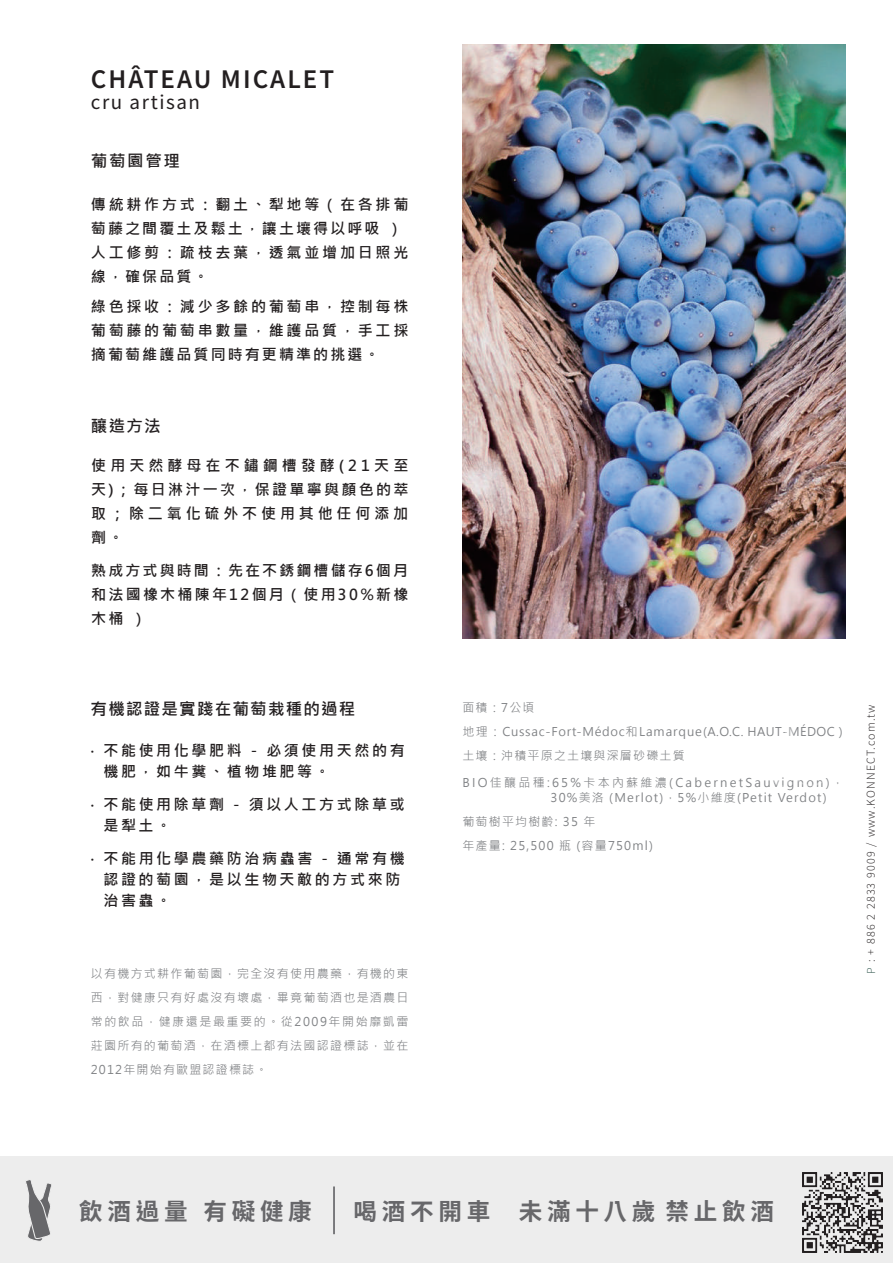
<style>
.page{position:relative;width:893px;height:1263px;background:#fff}
.page>*{position:absolute;margin:0;border:0;box-sizing:border-box;transform-origin:0 0}
.t1{font:600 27px "Source Sans Pro";letter-spacing:.075em;color:#231f20}
.t2{font:700 23.55px "Source Han Sans TW";letter-spacing:.2em;color:#67676a}
.t3{font:21px "Source Sans Pro";letter-spacing:.075em;color:#231f20}
.t4{font:700 16.5px "Microsoft Jheng Hei";letter-spacing:.075em;color:#231f20}
.t5{font:700 15px/24px "Microsoft Jheng Hei";letter-spacing:.175em;color:#231f20}
.t6{font:12px/24px "Microsoft Jheng Hei";letter-spacing:.1em;color:#808285}
.t7{font:12px/24px "Microsoft Jheng Hei";letter-spacing:.08em;color:#808285}
.t8{font:12px/15px "Microsoft Jheng Hei";letter-spacing:.19em;color:#808285}
.t9{font:300 12px "Source Sans Pro";letter-spacing:.1em;color:#231f20}
.s1{color:#355a51}
</style>
<div class="page">
<div style="left:0;top:1157px;width:893px;height:106px;background:#ededed"></div>
<img style="left:802px;top:1172px;width:80px;height:80px">
<hr style="left:333px;top:1186px;width:2px;height:48px;background:#67676a">
<svg style="left:26px;top:1180px;width:26px;height:61px"></svg>
<img style="left:462px;top:45px;width:383px;height:594px">
<h1 class="t1" style="left:91px;top:61px;width:245px">CHÂTEAU MICALET</h1>
<h3 class="t3" style="left:91px;top:88px;width:111px">cru artisan</h3>
<p class="t4" style="left:91px;top:150px;width:91px">葡萄園管理</p>
<p class="t5" style="left:91px;top:193px;width:319px">傳統耕作方式：翻土、犁地等（在各排葡萄藤之間覆土及鬆土，讓土壤得以呼吸 ）人工修剪：疏枝去葉，透氣並增加日照光線，確保品質。</p>
<p class="t5" style="left:91px;top:295px;width:319px;text-align:justify">綠色採收：減少多餘的葡萄串，控制每株葡萄藤的葡萄串數量，維護品質，手工採摘葡萄維護品質同時有更精準的挑選。</p>
<p class="t4" style="left:91px;top:416px;width:71px">釀造方法</p>
<p class="t5" style="left:91px;top:453px;width:319px;text-align:justify">使用天然酵母在不鏽鋼槽發酵(21天至天)；每日淋汁一次，保證單寧與顏色的萃取；除二氧化硫外不使用其他任何添加劑。</p>
<p class="t5" style="left:91px;top:558px;width:319px;text-align:justify">熟成方式與時間：先在不銹鋼槽儲存6個月和法國橡木桶陳年12個月（使用30%新橡木桶 ）</p>
<p class="t4" style="left:91px;top:699px;width:266px">有機認證是實踐在葡萄栽種的過程</p>
<p class="t9" style="left:863px;top:974px;width:271px;rotate:-90deg"><span class="s1">P</span> : + 886 2 2833 9009 / www.KONNECT.com.tw</p>
<p class="t7" style="left:462px;top:696px;width:382px">面積 : 7公頃<br>地理 : Cussac-Fort-Médoc和Lamarque(A.O.C. HAUT-MÉDOC )土壤 : 沖積平原之土壤與深層砂礫土質</p>
<p class="t8" style="left:551px;top:775px;width:295px;text-indent:-88px">BIO佳釀品種:65%卡本內蘇維濃(CabernetSauvignon)，<br>30%美洛 (Merlot)，5%小維度(Petit Verdot)</p>
<p class="t6" style="left:462px;top:810px;width:192px">葡萄樹平均樹齡: 35 年<br>年產量: 25,500 瓶 (容量750ml)</p>
<p class="t5" style="left:103px;top:740px;width:303px;line-height:21px;text-indent:-13px">‧ 不能使用化學肥料 - 必須使用天然的有機肥，如牛糞、植物堆肥等。</p>
<p class="t5" style="left:103px;top:794px;width:303px;line-height:21px;text-indent:-13px">‧ 不能使用除草劑 - 須以人工方式除草或是犁土。</p>
<p class="t5" style="left:103px;top:848px;width:303px;line-height:21px;text-indent:-13px">‧ 不能用化學農藥防治病蟲害 - 通常有機認證的萄園，是以生物天敵的方式來防治害蟲。</p>
<p class="t6" style="left:91px;top:962px;width:319px;text-align:justify">以有機方式耕作葡萄園，完全沒有使用農藥，有機的東西，對健康只有好處沒有壞處，畢竟葡萄酒也是酒農日常的飲品，健康還是最重要的。從2009年開始靡凱雷莊園所有的葡萄酒，在酒標上都有法國認證標誌，並在2012年開始有歐盟認證標誌。</p>
<h2 class="t2" style="left:79px;top:1198px;width:234px">飲酒過量 有礙健康</h2>
<h2 class="t2" style="left:354px;top:1198px;width:422px">喝酒不開車 未滿十八歲禁止飲酒</h2>
</div>
